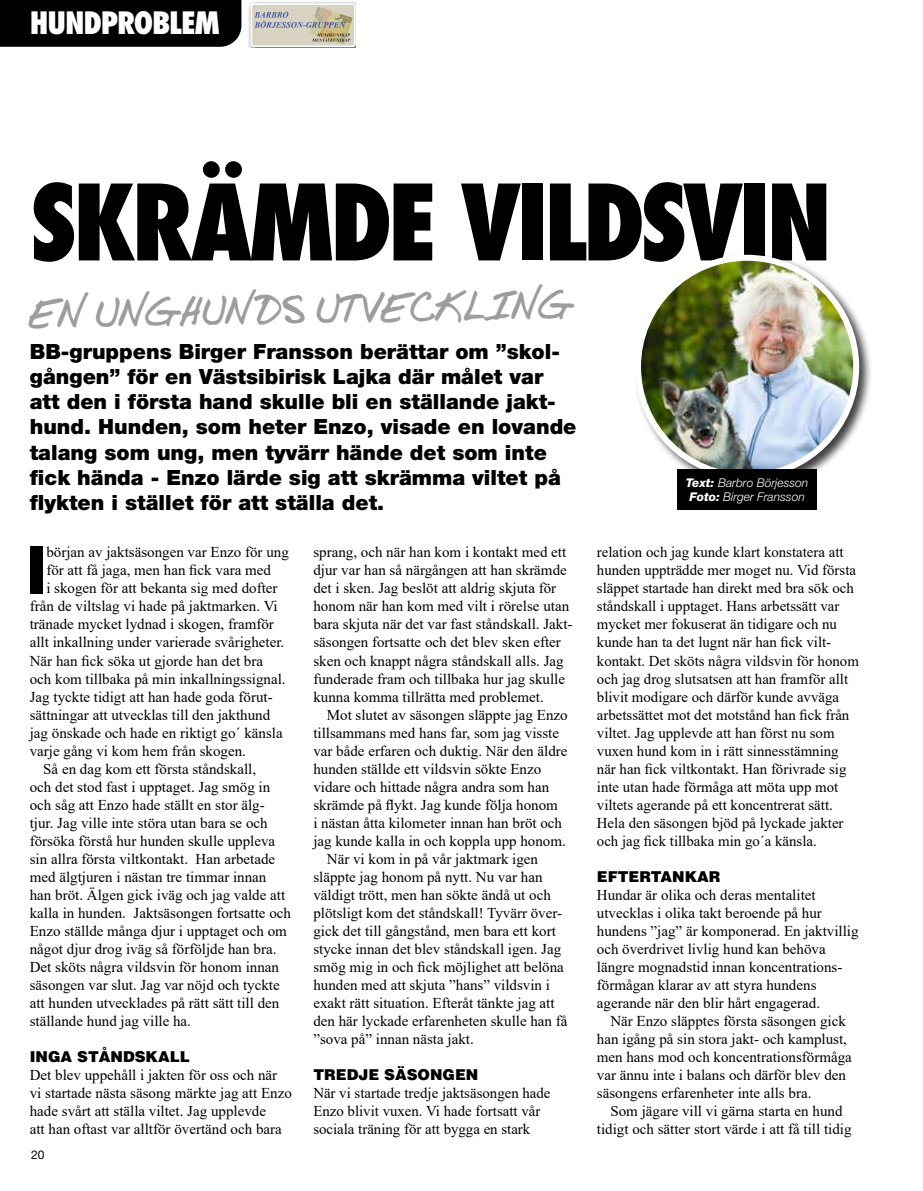
<style>
.page{position:relative;width:923px;height:1191px;background:#fff}
.page>*{position:absolute;margin:0;border:0;box-sizing:border-box;transform-origin:0 0}
.t1{font:800 condensed 102px "Futura";letter-spacing:-.05em;color:#000}
.t2{font:800 condensed 62.7px "Futura";color:#000}
.t3{font:45.45px "Jrhand";color:#9d9d9c}
.t4{font:800 condensed 30px "Futura";letter-spacing:-.04em;color:#fff}
.t5{font:900 21px/25.2px "Helvetica Neue";color:#000}
.t6{font:15px/18px "Times New Roman";color:#000}
.t7{font:900 15px "Helvetica";color:#000}
.t8{font:italic 300 12px/14.4px "Helvetica Neue";color:#fff}
.t9{font:12px "Helvetica Neue";color:#000}
.s1{font-weight:800}
</style>
<div class="page">
<div style="left:633px;top:252px;width:240px;height:241px;background:#000;opacity:.75"></div>
<img style="left:638px;top:258px;width:218px;height:218px;border-radius:107px">
<div style="left:635px;top:255px;width:224px;height:224px;border:6px solid #fff;border-radius:50%"></div>
<div style="left:677px;top:469px;width:140px;height:41px;background:#000"></div>
<div style="left:247px;top:0;width:109px;height:47px;background:#000;opacity:.75"></div>
<svg style="left:253px;top:5px;width:101px;height:40px;background:#c5c0af"></svg>
<div style="left:251px;top:3px;width:105px;height:44px;border:1px solid #fff;border-radius:2px"></div>
<div style="left:0;top:0;width:241px;height:47px;background:#000"></div>
<h3 class="t4" style="left:30px;top:4px;width:191px">HUNDPROBLEM</h3>
<h1 class="t1" style="left:30px;top:158px;width:804px">SKRÄMDE VILDSVIN</h1>
<h3 class="t3" style="left:30px;top:286px;width:546px;rotate:-1deg">EN UNGHUNDS UTVECKLING</h3>
<p class="t5" style="left:30px;top:338px;width:548px">BB-gruppens Birger Fransson berättar om ”skol&shy;gången” för en Västsibirisk Lajka där målet var att den i första hand skulle bli en ställande jakt&shy;hund. Hunden, som heter Enzo, visade en lovande talang som ung, men tyvärr hände det som inte fick hända - Enzo lärde sig att skrämma viltet på flykten i stället för att ställa det.</p>
<p class="t8" style="left:686px;top:475px;width:124px"><span class="s1">Text:</span> Barbro Börjesson<br><span class="s1">Foto:</span> Birger Fransson</p>
<h2 class="t2" style="left:26px;top:531px;width:22px">I</h2>
<p class="t6" style="left:46px;top:543px;width:244px">början av jaktsäsongen var Enzo för ung</p>
<p class="t6" style="left:46px;top:561px;width:226px">för att få jaga, men han fick vara med</p>
<p class="t6" style="left:46px;top:579px;width:233px">i skogen för att bekanta sig med dofter</p>
<p class="t6" style="left:30px;top:597px;width:249px">från de viltslag vi hade på jaktmarken. Vi</p>
<p class="t6" style="left:30px;top:615px;width:246px">tränade mycket lydnad i skogen, framför</p>
<p class="t6" style="left:30px;top:633px;width:256px">allt inkallning under varierade svårigheter.</p>
<p class="t6" style="left:30px;top:651px;width:235px">När han fick söka ut gjorde han det bra</p>
<p class="t6" style="left:30px;top:669px;width:257px">och kom tillbaka på min inkallningssignal.</p>
<p class="t6" style="left:30px;top:687px;width:244px">Jag tyckte tidigt att han hade goda förut-</p>
<p class="t6" style="left:30px;top:705px;width:242px">sättningar att utvecklas till den jakthund</p>
<p class="t6" style="left:30px;top:723px;width:254px">jag önskade och hade en riktigt go´ känsla</p>
<p class="t6" style="left:30px;top:741px;width:218px">varje gång vi kom hem från skogen.</p>
<p class="t6" style="left:43px;top:759px;width:214px">Så en dag kom ett första ståndskall,</p>
<p class="t6" style="left:30px;top:777px;width:242px">och det stod fast i upptaget. Jag smög in</p>
<p class="t6" style="left:30px;top:795px;width:236px">och såg att Enzo hade ställt en stor älg-</p>
<p class="t6" style="left:30px;top:813px;width:239px">tjur. Jag ville inte störa utan bara se och</p>
<p class="t6" style="left:30px;top:831px;width:247px">försöka förstå hur hunden skulle uppleva</p>
<p class="t6" style="left:30px;top:849px;width:247px">sin allra första viltkontakt. Han arbetade</p>
<p class="t6" style="left:30px;top:867px;width:238px">med älgtjuren i nästan tre timmar innan</p>
<p class="t6" style="left:30px;top:885px;width:257px">han bröt. Älgen gick iväg och jag valde att</p>
<p class="t6" style="left:30px;top:903px;width:263px">kalla in hunden. Jaktsäsongen fortsatte och</p>
<p class="t6" style="left:30px;top:921px;width:259px">Enzo ställde många djur i upptaget och om</p>
<p class="t6" style="left:30px;top:939px;width:248px">något djur drog iväg så förföljde han bra.</p>
<p class="t6" style="left:30px;top:957px;width:251px">Det sköts några vildsvin för honom innan</p>
<p class="t6" style="left:30px;top:975px;width:251px">säsongen var slut. Jag var nöjd och tyckte</p>
<p class="t6" style="left:30px;top:993px;width:251px">att hunden utvecklades på rätt sätt till den</p>
<p class="t6" style="left:30px;top:1011px;width:163px">ställande hund jag ville ha.</p>
<p class="t7" style="left:30px;top:1047px;width:161px">INGA STÅNDSKALL</p>
<p class="t6" style="left:30px;top:1065px;width:264px">Det blev uppehåll i jakten för oss och när vi startade nästa säsong märkte jag att Enzo hade svårt att ställa viltet. Jag upplevde<br>att han oftast var alltför övertänd och bara</p>
<p class="t9" style="left:31px;top:1147px;width:15px">20</p>
<p class="t6" style="left:313px;top:543px;width:261px">sprang, och när han kom i kontakt med ett djur var han så närgången att han skrämde det i sken. Jag beslöt att aldrig skjuta för honom när han kom med vilt i rörelse utan bara skjuta när det var fast ståndskall. Jakt&shy;säsongen fortsatte och det blev sken efter sken och knappt några ståndskall alls. Jag funderade fram och tillbaka hur jag skulle kunna komma tillrätta med problemet.</p>
<p class="t6" style="left:327px;top:705px;width:242px">Mot slutet av säsongen släppte jag Enzo</p>
<p class="t6" style="left:313px;top:723px;width:247px">tillsammans med hans far, som jag visste</p>
<p class="t6" style="left:313px;top:741px;width:256px">var både erfaren och duktig. När den äldre</p>
<p class="t6" style="left:313px;top:759px;width:229px">hunden ställde ett vildsvin sökte Enzo</p>
<p class="t6" style="left:313px;top:777px;width:237px">vidare och hittade några andra som han</p>
<p class="t6" style="left:313px;top:795px;width:246px">skrämde på flykt. Jag kunde följa honom</p>
<p class="t6" style="left:313px;top:813px;width:250px">i nästan åtta kilometer innan han bröt och</p>
<p class="t6" style="left:313px;top:831px;width:254px">jag kunde kalla in och koppla upp honom.</p>
<p class="t6" style="left:327px;top:849px;width:213px">När vi kom in på vår jaktmark igen</p>
<p class="t6" style="left:313px;top:867px;width:231px">släppte jag honom på nytt. Nu var han</p>
<p class="t6" style="left:313px;top:885px;width:239px">väldigt trött, men han sökte ändå ut och</p>
<p class="t6" style="left:313px;top:903px;width:250px">plötsligt kom det ståndskall! Tyvärr över-</p>
<p class="t6" style="left:313px;top:921px;width:244px">gick det till gångstånd, men bara ett kort</p>
<p class="t6" style="left:313px;top:939px;width:249px">stycke innan det blev ståndskall igen. Jag</p>
<p class="t6" style="left:313px;top:957px;width:252px">smög mig in och fick möjlighet att belöna</p>
<p class="t6" style="left:313px;top:975px;width:238px">hunden med att skjuta ”hans” vildsvin i</p>
<p class="t6" style="left:313px;top:993px;width:243px">exakt rätt situation. Efteråt tänkte jag att</p>
<p class="t6" style="left:313px;top:1011px;width:256px">den här lyckade erfarenheten skulle han få</p>
<p class="t6" style="left:313px;top:1029px;width:162px">”sova på” innan nästa jakt.</p>
<p class="t7" style="left:313px;top:1065px;width:166px">TREDJE SÄSONGEN</p>
<p class="t6" style="left:313px;top:1083px;width:239px">När vi startade tredje jaktsäsongen hade<br>Enzo blivit vuxen. Vi hade fortsatt vår sociala träning för att bygga en stark</p>
<p class="t6" style="left:597px;top:543px;width:263px">relation och jag kunde klart konstatera att hunden uppträdde mer moget nu. Vid första släppet startade han direkt med bra sök och ståndskall i upptaget. Hans arbetssätt var mycket mer fokuserat än tidigare och nu kunde han ta det lugnt när han fick vilt&shy;kontakt. Det sköts några vildsvin för honom och jag drog slutsatsen att han framför allt blivit modigare och därför kunde avväga arbetssättet mot det motstånd han fick från viltet. Jag upplevde att han först nu som vuxen hund kom in i rätt sinnesstämning när han fick viltkontakt. Han förivrade sig inte utan hade förmåga att möta upp mot viltets agerande på ett koncentrerat sätt.<br>Hela den säsongen bjöd på lyckade jakter och jag fick tillbaka min go´a känsla.</p>
<p class="t7" style="left:597px;top:867px;width:125px">EFTERTANKAR</p>
<p class="t6" style="left:597px;top:885px;width:263px">Hundar är olika och deras mentalitet utvecklas i olika takt beroende på hur hundens ”jag” är komponerad. En jaktvillig och överdrivet livlig hund kan behöva längre mognadstid innan koncentrations&shy;förmågan klarar av att styra hundens agerande när den blir hårt engagerad.</p>
<p class="t6" style="left:597px;top:1011px;width:256px;text-indent:14px">När Enzo släpptes första säsongen gick han igång på sin stora jakt- och kamplust, men hans mod och koncentrationsförmåga var ännu inte i balans och därför blev den säsongens erfarenheter inte alls bra.</p>
<p class="t6" style="left:597px;top:1101px;width:256px;text-align:center">Som jägare vill vi gärna starta en hund tidigt och sätter stort värde i att få till tidig</p>
</div>
